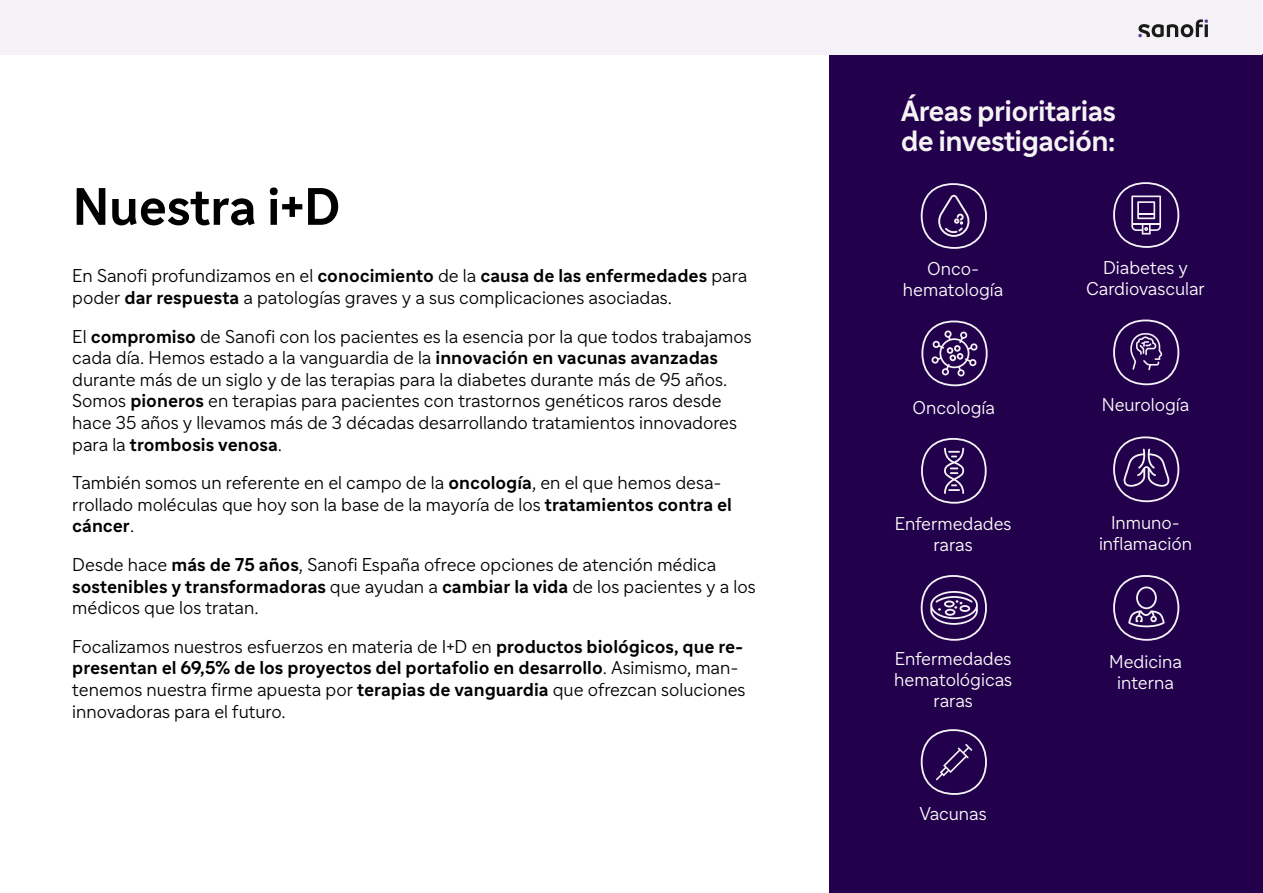
<style>
.page{position:relative;width:1263px;height:893px;background:#fff}
.page>*{position:absolute;margin:0;border:0;box-sizing:border-box;transform-origin:0 0}
.t1{font:700 51px "Sanofi Sans";letter-spacing:-.01em;color:#000}
.t2{font:700 28.5px/30px "Sanofi Sans";letter-spacing:-.025em;color:#f5f4f4}
.t3{font:300 18px/21.6px "Sanofi Sans";color:#000}
.t4{font:300 18px/21px "Sanofi Sans";color:#fff;text-align:center}
.s1{font-weight:700}
</style>
<div class="page">
<div style="left:830px;top:54px;width:433px;height:839px;background:#23004c"></div>
<svg style="left:1113px;top:575px;width:66px;height:66px"></svg>
<svg style="left:1113px;top:436px;width:66px;height:66px"></svg>
<svg style="left:1113px;top:320px;width:66px;height:65px"></svg>
<svg style="left:921px;top:321px;width:67px;height:65px"></svg>
<svg style="left:921px;top:183px;width:66px;height:66px"></svg>
<svg style="left:1113px;top:182px;width:66px;height:66px"></svg>
<svg style="left:921px;top:575px;width:66px;height:66px"></svg>
<svg style="left:921px;top:729px;width:66px;height:66px"></svg>
<svg style="left:921px;top:438px;width:66px;height:66px"></svg>
<div style="left:1px;top:0;width:1261px;height:54px;background:#f4f2f6"></div>
<svg style="left:1138px;top:19px;width:70px;height:18px"></svg>
<h1 class="t1" style="left:73px;top:175px;width:270px">Nuestra i+D</h1>
<p class="t3" style="left:72px;top:265px;width:677px">En Sanofi profundizamos en el <span class="s1">conocimiento</span> de la <span class="s1">causa de las enfermedades</span> para poder <span class="s1">dar respuesta</span> a patologías graves y a sus complicaciones asociadas.</p>
<p class="t3" style="left:72px;top:325px;width:681px">El <span class="s1">compromiso</span> de Sanofi con los pacientes es la esencia por la que todos trabajamos cada día. Hemos estado a la vanguardia de la <span class="s1">innovación en vacunas avanzadas </span>durante más de un siglo y de las terapias para la diabetes durante más de 95 años.<br>Somos <span class="s1">pioneros</span> en terapias para pacientes con trastornos genéticos raros desde hace 35 años y llevamos más de 3 décadas desarrollando tratamientos innovadores para la <span class="s1">trombosis venosa</span>.</p>
<p class="t3" style="left:72px;top:472px;width:661px">También somos un referente en el campo de la <span class="s1">oncología</span>, en el que hemos desa&shy;rrollado moléculas que hoy son la base de la mayoría de los <span class="s1">tratamientos contra el cáncer</span>.</p>
<p class="t3" style="left:72px;top:554px;width:685px">Desde hace <span class="s1">más de 75 años</span>, Sanofi España ofrece opciones de atención médica <span class="s1">sostenibles y transformadoras</span> que ayudan a <span class="s1">cambiar la vida</span> de los pacientes y a los médicos que los tratan.</p>
<p class="t3" style="left:72px;top:635px;width:675px">Focalizamos nuestros esfuerzos en materia de I+D en <span class="s1">productos biológicos, que re&shy;presentan el 69,5% de los proyectos del portafolio en desarrollo</span>. Asimismo, man&shy;tenemos nuestra firme apuesta por <span class="s1">terapias de vanguardia</span> que ofrezcan soluciones innovadoras para el futuro.</p>
<h2 class="t2" style="left:901px;top:96px;width:217px">Áreas prioritarias de investigación:</h2>
<p class="t4" style="left:903px;top:258px;width:102px">Onco&shy;hematología</p>
<p class="t4" style="left:1086px;top:257px;width:120px">Diabetes y<br>Cardiovascular</p>
<p class="t4" style="left:912px;top:397px;width:84px">Oncología</p>
<p class="t4" style="left:1102px;top:394px;width:89px">Neurología</p>
<p class="t4" style="left:895px;top:513px;width:118px">Enfermedades raras</p>
<p class="t4" style="left:894px;top:648px;width:119px">Enfermedades hematológicas raras</p>
<p class="t4" style="left:919px;top:803px;width:69px">Vacunas</p>
<p class="t4" style="left:1099px;top:512px;width:95px">Inmuno&shy;inflamación</p>
<p class="t4" style="left:1109px;top:651px;width:74px">Medicina interna</p>
</div>
